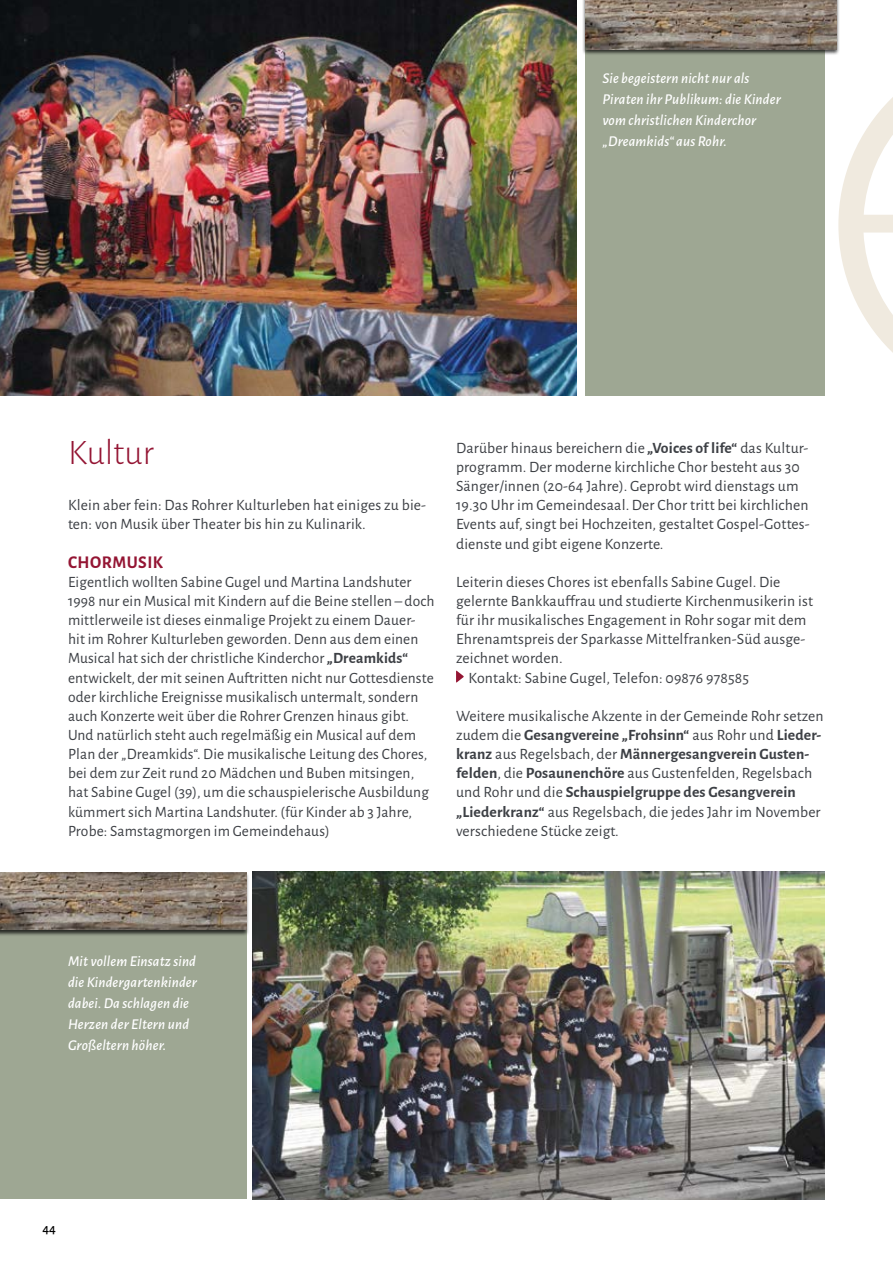
<style>
.page{position:relative;width:893px;height:1263px;background:#fff}
.page>*{position:absolute;margin:0;border:0;box-sizing:border-box;transform-origin:0 0}
.t1{font:300 36px "Alegreya Sans";letter-spacing:-.005em;color:#941533}
.t2{font:700 18px "Alegreya Sans";letter-spacing:.025em;color:#941533;scale:.96 1}
.t3{font:15.75px/19.2px "Alegreya Sans";letter-spacing:.01em;color:#3d4045}
.t4{font:italic 500 15px/21px "Alegreya Sans";letter-spacing:.01em;color:#fff}
.t5{font:500 13.8px "Alegreya Sans";color:#000}
.s1{font-weight:700}
</style>
<div class="page">
<svg style="left:838px;top:97px;width:55px;height:256px"></svg>
<img style="left:0;top:0;width:577px;height:395px">
<img style="left:252px;top:872px;width:573px;height:327px">
<div style="left:585px;top:0;width:240px;height:395px;background:#9ea793"></div>
<div style="left:582px;top:0;width:258px;height:56px;background:#000;opacity:.75"></div>
<img style="left:585px;top:0;width:251px;height:49px">
<svg style="left:456px;top:670px;width:8px;height:13px"></svg>
<div style="left:0;top:881px;width:246px;height:318px;background:#9ea793"></div>
<div style="left:0;top:872px;width:250px;height:64px;background:#000;opacity:.75"></div>
<img style="left:0;top:872px;width:246px;height:58px">
<p class="t4" style="left:602px;top:67px;width:180px">Sie begeistern nicht nur als<br>Piraten ihr Publikum: die Kinder vom christlichen Kinderchor „Dreamkids“ aus Rohr.</p>
<h1 class="t1" style="left:68px;top:429px;width:87px">Kultur</h1>
<p class="t3" style="left:68px;top:495px;width:359px">Klein aber fein: Das Rohrer Kulturleben hat einiges zu bie&shy;ten: von Musik über Theater bis hin zu Kulinarik.</p>
<p class="t2" style="left:68px;top:549px;width:100px">CHORMUSIK</p>
<p class="t3" style="left:68px;top:571px;width:368px">Eigentlich wollten Sabine Gugel und Martina Landshuter 1998 nur ein Musical mit Kindern auf die Beine stellen – doch mittlerweile ist dieses einmalige Projekt zu einem Dauer&shy;hit im Rohrer Kulturleben geworden. Denn aus dem einen Musical hat sich der christliche Kinderchor <span class="s1">„Dreamkids“ </span>entwickelt, der mit seinen Auftritten nicht nur Gottesdienste oder kirchliche Ereignisse musikalisch untermalt, sondern auch Konzerte weit über die Rohrer Grenzen hinaus gibt.<br>Und natürlich steht auch regelmäßig ein Musical auf dem Plan der „Dreamkids“. Die musikalische Leitung des Chores, bei dem zur Zeit rund 20 Mädchen und Buben mitsingen, hat Sabine Gugel (39), um die schauspielerische Ausbildung kümmert sich Martina Landshuter. (für Kinder ab 3 Jahre, Probe: Samstagmorgen im Gemeindehaus)</p>
<p class="t3" style="left:456px;top:437px;width:355px">Darüber hinaus bereichern die <span class="s1">„Voices of life“</span> das Kultur&shy;programm. Der moderne kirchliche Chor besteht aus 30<br>Sänger/innen (20-64 Jahre). Geprobt wird dienstags um 19.30 Uhr im Gemeindesaal. Der Chor tritt bei kirchlichen Events auf, singt bei Hochzeiten, gestaltet Gospel-Gottes&shy;dienste und gibt eigene Konzerte.</p>
<p class="t3" style="left:456px;top:571px;width:326px">Leiterin dieses Chores ist ebenfalls Sabine Gugel. Die</p>
<p class="t3" style="left:456px;top:591px;width:359px">gelernte Bankkauffrau und studierte Kirchenmusikerin ist</p>
<p class="t3" style="left:456px;top:610px;width:352px">für ihr musikalisches Engagement in Rohr sogar mit dem</p>
<p class="t3" style="left:456px;top:629px;width:351px">Ehrenamtspreis der Sparkasse Mittelfranken-Süd ausge-</p>
<p class="t3" style="left:456px;top:648px;width:108px">zeichnet worden.</p>
<p class="t3" style="left:469px;top:667px;width:282px">Kontakt: Sabine Gugel, Telefon: 09876 978585</p>
<p class="t3" style="left:456px;top:705px;width:369px">Weitere musikalische Akzente in der Gemeinde Rohr setzen zudem die <span class="s1">Gesangvereine „Frohsinn“</span> aus Rohr und <span class="s1">Lieder&shy;kranz</span> aus Regelsbach, der <span class="s1">Männergesangverein Gusten&shy;felden</span>, die <span class="s1">Posaunenchöre</span> aus Gustenfelden, Regelsbach und Rohr und die <span class="s1">Schauspielgruppe des Gesangverein „Liederkranz“</span> aus Regelsbach, die jedes Jahr im November verschiedene Stücke zeigt.</p>
<p class="t4" style="left:68px;top:950px;width:130px">Mit vollem Einsatz sind die Kindergartenkinder dabei. Da schlagen die<br>Herzen der Eltern und<br>Großeltern höher.</p>
<p class="t5" style="left:43px;top:1219px;width:15px">44</p>
</div>
